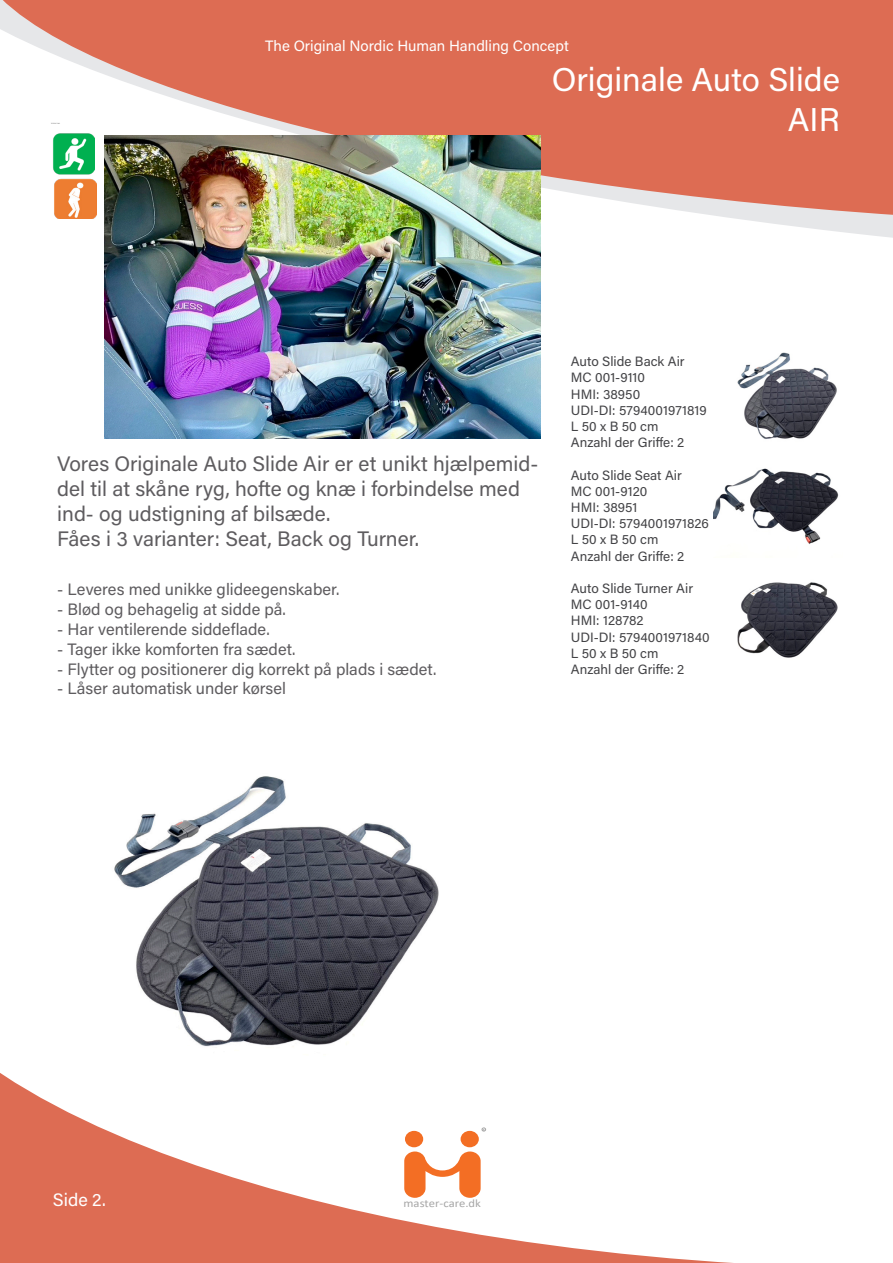
<style>
.page{position:relative;width:893px;height:1263px;background:#fff}
.page>*{position:absolute;margin:0;border:0;box-sizing:border-box;transform-origin:0 0}
.t1{font:33px "Acumin Variable Concept";color:#fff}
.t2{font:21px/25.2px "Acumin Variable Concept";color:#5e5c5f}
.t3{font:18px "Acumin Variable Concept";color:#fff}
.t4{font:16.5px "Acumin Variable Concept";color:#5e5c5f}
.t5{font:15px "Acumin Variable Concept";color:#fff}
.t6{font:13.5px "Acumin Variable Concept";color:#434346}
.t7{font:11.4px "Calibri";color:#a6a6a6;scale:1.11 1}
.t8{font:3.15px "Calibri";color:#7f7f7f;scale:1.11 1}
</style>
<div class="page">
<svg style="left:0;top:0;width:893px;height:250px;fill:#dd6c53"></svg>
<svg style="left:0;top:1073px;width:733px;height:190px"></svg>
<img style="left:49px;top:176px;width:47px;height:43px">
<img style="left:51px;top:122px;width:44px;height:54px">
<img style="left:104px;top:136px;width:436px;height:302px">
<img style="left:737px;top:353px;width:100px;height:86px">
<img style="left:713px;top:468px;width:126px;height:76px">
<img style="left:737px;top:582px;width:101px;height:76px">
<img style="left:114px;top:776px;width:325px;height:271px">
<svg style="left:404px;top:1151px;width:77px;height:47px"></svg>
<div style="left:405px;top:1131px;width:18px;height:16px;background:#f36e24;border-radius:50%"></div>
<div style="left:461px;top:1131px;width:18px;height:16px;background:#f36e24;border-radius:50%"></div>
<svg style="left:482px;top:1128px;width:4px;height:3px"></svg>
<p class="t5" style="left:265px;top:36px;width:305px">The Original Nordic Human Handling Concept</p>
<p class="t1" style="left:552px;top:57px;width:290px">Originale Auto Slide</p>
<p class="t1" style="left:788px;top:96px;width:54px">AIR</p>
<p class="t2" style="left:57px;top:450px;width:483px">Vores Originale Auto Slide Air er et unikt hjælpemid&shy;del til at skåne ryg, hofte og knæ i forbindelse med ind- og udstigning af bilsæde.</p>
<p class="t2" style="left:57px;top:526px;width:364px">Fåes i 3 varianter: Seat, Back og Turner.</p>
<p class="t4" style="left:57px;top:578px;width:284px">- Leveres med unikke glideegenskaber.</p>
<p class="t4" style="left:57px;top:598px;width:230px">- Blød og behagelig at sidde på.</p>
<p class="t4" style="left:57px;top:618px;width:214px">- Har ventilerende siddeflade.</p>
<p class="t4" style="left:57px;top:638px;width:240px">- Tager ikke komforten fra sædet.</p>
<p class="t4" style="left:57px;top:657px;width:381px">- Flytter og positionerer dig korrekt på plads i sædet.</p>
<p class="t4" style="left:57px;top:677px;width:230px">- Låser automatisk under kørsel</p>
<p class="t6" style="left:571px;top:352px;width:115px">Auto Slide Back Air</p>
<p class="t6" style="left:571px;top:368px;width:76px">MC 001-9110</p>
<p class="t6" style="left:571px;top:385px;width:71px">HMI: 38950</p>
<p class="t6" style="left:571px;top:401px;width:137px">UDI-DI: 5794001971819</p>
<p class="t6" style="left:571px;top:417px;width:89px">L 50 x B 50 cm</p>
<p class="t6" style="left:571px;top:433px;width:115px">Anzahl der Griffe: 2</p>
<p class="t6" style="left:571px;top:466px;width:113px">Auto Slide Seat Air</p>
<p class="t6" style="left:571px;top:482px;width:78px">MC 001-9120</p>
<p class="t6" style="left:571px;top:498px;width:68px">HMI: 38951</p>
<p class="t6" style="left:571px;top:514px;width:140px">UDI-DI: 5794001971826</p>
<p class="t6" style="left:571px;top:530px;width:89px">L 50 x B 50 cm</p>
<p class="t6" style="left:571px;top:547px;width:115px">Anzahl der Griffe: 2</p>
<p class="t6" style="left:571px;top:579px;width:124px">Auto Slide Turner Air</p>
<p class="t6" style="left:571px;top:595px;width:78px">MC 001-9140</p>
<p class="t6" style="left:571px;top:611px;width:74px">HMI: 128782</p>
<p class="t6" style="left:571px;top:628px;width:140px">UDI-DI: 5794001971840</p>
<p class="t6" style="left:571px;top:644px;width:89px">L 50 x B 50 cm</p>
<p class="t6" style="left:571px;top:660px;width:115px">Anzahl der Griffe: 2</p>
<p class="t3" style="left:53px;top:1187px;width:55px">Side 2.</p>
<p class="t8" style="left:483px;top:1127px;width:3px">R</p>
<p class="t7" style="left:404px;top:1195px;width:71px">master-care.dk</p>
</div>
